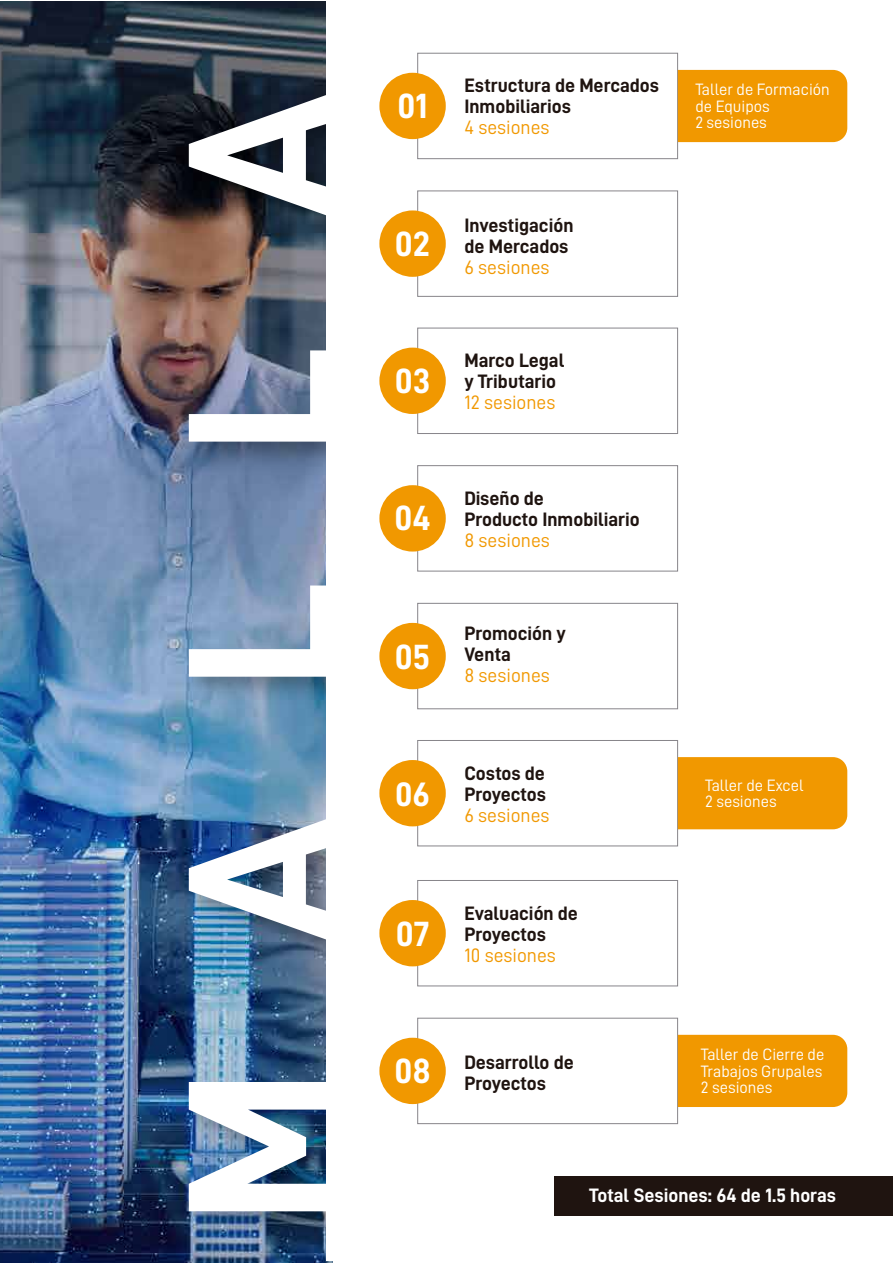
<style>
.page{position:relative;width:893px;height:1263px;background:#fff}
.page>*{position:absolute;margin:0;border:0;box-sizing:border-box;transform-origin:0 0}
.t1{font:210.6px "D DIN Bold";letter-spacing:.6em;color:#fff}
.t2{font:35.1px "D DIN Bold";color:#fff}
.t3{font:34.05px "D DIN Bold";color:#fff}
.t4{font:19.5px/21px "D DIN Bold";color:#1f1410}
.t5{font:19.5px "D DIN";color:#f19800}
.t6{font:19.5px "D DIN Bold";color:#fff}
.t7{font:16.5px/16.5px "D DIN";color:#fff}
</style>
<div class="page">
<img style="left:0;top:1px;width:332px;height:1262px">
<img style="left:144px;top:1px;width:182px;height:1256px">
<div style="left:326px;top:1px;width:567px;height:1260px;background:#fff"></div>
<div style="left:554px;top:1176px;width:339px;height:39px;background:#1f1410"></div>
<div style="left:417px;top:53px;width:261px;height:106px;background:#fff;border:1px solid #88868b"></div>
<div style="left:417px;top:328px;width:261px;height:106px;background:#fff;border:1px solid #88868b"></div>
<div style="left:417px;top:190px;width:261px;height:107px;background:#fff;border:1px solid #88868b"></div>
<div style="left:417px;top:465px;width:261px;height:107px;background:#fff;border:1px solid #88868b"></div>
<div style="left:417px;top:740px;width:261px;height:106px;background:#fff;border:1px solid #88868b"></div>
<div style="left:417px;top:603px;width:261px;height:106px;background:#fff;border:1px solid #88868b"></div>
<div style="left:417px;top:880px;width:261px;height:106px;background:#fff;border:1px solid #88868b"></div>
<div style="left:417px;top:1018px;width:261px;height:106px;background:#fff;border:1px solid #88868b"></div>
<div style="left:379px;top:73px;width:67px;height:66px;background:#f19800;border-radius:50%"></div>
<div style="left:379px;top:210px;width:67px;height:67px;background:#f19800;border-radius:50%"></div>
<div style="left:379px;top:348px;width:67px;height:66px;background:#f19800;border-radius:50%"></div>
<div style="left:379px;top:485px;width:67px;height:66px;background:#f19800;border-radius:50%"></div>
<div style="left:379px;top:623px;width:67px;height:66px;background:#f19800;border-radius:50%"></div>
<div style="left:379px;top:900px;width:67px;height:66px;background:#f19800;border-radius:50%"></div>
<div style="left:379px;top:1038px;width:67px;height:66px;background:#f19800;border-radius:50%"></div>
<div style="left:379px;top:760px;width:67px;height:66px;background:#f19800;border-radius:50%"></div>
<div style="left:678px;top:70px;width:169px;height:72px;background:#f19800"></div>
<div style="left:678px;top:757px;width:169px;height:72px;background:#f19800"></div>
<div style="left:678px;top:1035px;width:169px;height:72px;background:#f19800"></div>
<h1 class="t1" style="left:145px;top:1224px;width:1134px;rotate:-90deg">MALLA</h1>
<h2 class="t2" style="left:397px;top:86px;width:32px">01</h2>
<h2 class="t2" style="left:395px;top:224px;width:37px">02</h2>
<h2 class="t2" style="left:395px;top:361px;width:37px">03</h2>
<h2 class="t2" style="left:394px;top:499px;width:38px">04</h2>
<h2 class="t2" style="left:395px;top:638px;width:37px">05</h2>
<h3 class="t3" style="left:395px;top:776px;width:36px">06</h3>
<h2 class="t2" style="left:396px;top:915px;width:35px">07</h2>
<p class="t4" style="left:464px;top:74px;width:196px">Estructura de Mercados<br>Inmobiliarios</p>
<p class="t5" style="left:464px;top:116px;width:87px">4 sesiones</p>
<p class="t4" style="left:464px;top:214px;width:111px">Investigación de Mercados</p>
<p class="t5" style="left:464px;top:257px;width:87px">6 sesiones</p>
<p class="t4" style="left:464px;top:349px;width:101px">Marco Legal y Tributario</p>
<p class="t5" style="left:464px;top:392px;width:93px">12 sesiones</p>
<p class="t4" style="left:464px;top:488px;width:177px">Diseño de<br>Producto Inmobiliario</p>
<p class="t5" style="left:464px;top:530px;width:87px">8 sesiones</p>
<p class="t4" style="left:464px;top:622px;width:103px">Promoción y<br>Venta</p>
<p class="t5" style="left:464px;top:665px;width:87px">8 sesiones</p>
<p class="t4" style="left:464px;top:762px;width:83px">Costos de<br>Proyectos</p>
<p class="t5" style="left:464px;top:804px;width:87px">6 sesiones</p>
<p class="t4" style="left:464px;top:902px;width:115px">Evaluación de<br>Proyectos</p>
<p class="t5" style="left:464px;top:944px;width:93px">10 sesiones</p>
<h2 class="t2" style="left:394px;top:1051px;width:38px">08</h2>
<p class="t4" style="left:464px;top:1051px;width:111px">Desarrollo de<br>Proyectos</p>
<p class="t7" style="left:695px;top:81px;width:136px">Taller de Formación de Equipos<br>2 sesiones</p>
<p class="t7" style="left:705px;top:776px;width:100px">Taller de Excel<br>2 sesiones</p>
<p class="t7" style="left:701px;top:1046px;width:125px;text-align:justify">Taller de Cierre de Trabajos Grupales 2 sesiones</p>
<p class="t6" style="left:589px;top:1185px;width:248px">Total Sesiones: 64 de 1.5 horas</p>
</div>
